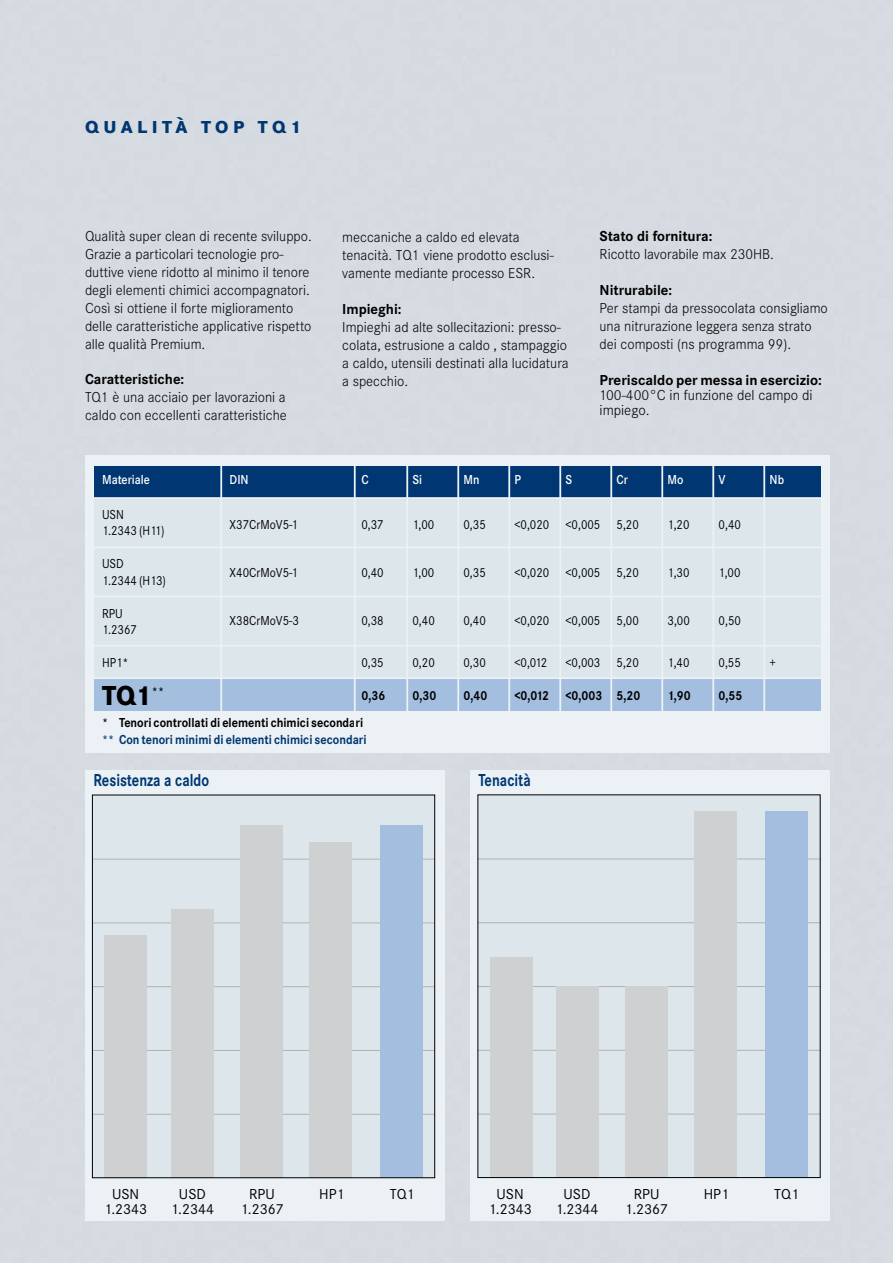
<style>
.page{position:relative;width:893px;height:1263px;background:#d6dbe1}
.page>*{position:absolute;margin:0;border:0;box-sizing:border-box;transform-origin:0 0}
.t1{font:800 28.5px "Corporate S";color:#000;scale:.9 1}
.t2{font:700 18px "Corporate S";color:#003772;scale:.8 1}
.t3{font:800 18px "Corporate S";letter-spacing:.25em;color:#003772}
.t4{font:300 15px/18px "Corporate S";color:#000}
.t5{font:700 15px "Corporate S";color:#000}
.t6{font:15px/15px "Corporate S";color:#000;text-align:center}
.t7{font:13.5px/16.5px "Corporate S";color:#000;scale:.9 1}
.t8{font:700 13.5px "Corporate S";color:#000;scale:.9 1}
.t9{font:700 13.5px "Corporate S";color:#003772;scale:.9 1}
.t10{font:600 13.5px "Corporate S";color:#fff;scale:.9 1}
</style>
<div class="page">
<div style="left:85px;top:770px;width:359px;height:450px;background:#ebf1f5"></div>
<div style="left:92px;top:795px;width:343px;height:383px;background:#dde6eb"></div>
<hr style="left:92px;top:1114px;width:342px;height:1px;background:#b1b2b4">
<hr style="left:92px;top:1050px;width:342px;height:1px;background:#b1b2b4">
<hr style="left:92px;top:986px;width:342px;height:1px;background:#b1b2b4">
<hr style="left:92px;top:922px;width:342px;height:1px;background:#b1b2b4">
<hr style="left:92px;top:859px;width:342px;height:1px;background:#b1b2b4">
<div style="left:380px;top:825px;width:42px;height:353px;background:#a4bedf"></div>
<div style="left:309px;top:842px;width:43px;height:336px;background:#cfd0d1"></div>
<div style="left:240px;top:825px;width:43px;height:353px;background:#cfd0d1"></div>
<div style="left:171px;top:909px;width:43px;height:269px;background:#cfd0d1"></div>
<div style="left:104px;top:935px;width:43px;height:243px;background:#cfd0d1"></div>
<div style="left:92px;top:794px;width:343px;height:384px;border:1px solid #000"></div>
<div style="left:85px;top:455px;width:744px;height:298px;background:#ebf1f5"></div>
<div style="left:94px;top:497px;width:727px;height:214px;background:#dde6eb"></div>
<div style="left:94px;top:679px;width:727px;height:32px;background:#a4bedf"></div>
<div style="left:94px;top:466px;width:727px;height:32px;background:#003772"></div>
<hr style="left:92px;top:546px;width:732px;height:2px;background:#ebf1f5">
<hr style="left:92px;top:596px;width:732px;height:1px;background:#ebf1f5">
<hr style="left:92px;top:645px;width:732px;height:2px;background:#ebf1f5">
<hr style="left:92px;top:677px;width:732px;height:2px;background:#ebf1f5">
<hr style="left:220px;top:456px;width:2px;height:258px;background:#ebf1f5">
<hr style="left:354px;top:456px;width:2px;height:271px;background:#ebf1f5">
<hr style="left:406px;top:456px;width:2px;height:271px;background:#ebf1f5">
<hr style="left:457px;top:456px;width:2px;height:271px;background:#ebf1f5">
<hr style="left:508px;top:456px;width:2px;height:271px;background:#ebf1f5">
<hr style="left:559px;top:456px;width:2px;height:271px;background:#ebf1f5">
<hr style="left:610px;top:456px;width:2px;height:270px;background:#ebf1f5">
<hr style="left:661px;top:456px;width:2px;height:270px;background:#ebf1f5">
<hr style="left:712px;top:456px;width:2px;height:272px;background:#ebf1f5">
<hr style="left:763px;top:456px;width:2px;height:271px;background:#ebf1f5">
<hr style="left:92px;top:497px;width:732px;height:2px;background:#ebf1f5">
<div style="left:470px;top:770px;width:359px;height:450px;background:#ebf1f5"></div>
<div style="left:478px;top:795px;width:342px;height:382px;background:#dde6eb"></div>
<hr style="left:478px;top:1114px;width:342px;height:1px;background:#b1b2b4">
<hr style="left:478px;top:1050px;width:342px;height:1px;background:#b1b2b4">
<hr style="left:478px;top:986px;width:342px;height:1px;background:#b1b2b4">
<hr style="left:478px;top:922px;width:342px;height:1px;background:#b1b2b4">
<hr style="left:478px;top:858px;width:342px;height:1px;background:#b1b2b4">
<div style="left:765px;top:811px;width:43px;height:366px;background:#a4bedf"></div>
<div style="left:694px;top:811px;width:43px;height:366px;background:#cfd0d1"></div>
<div style="left:625px;top:985px;width:43px;height:192px;background:#cfd0d1"></div>
<div style="left:557px;top:985px;width:42px;height:192px;background:#cfd0d1"></div>
<div style="left:490px;top:957px;width:42px;height:220px;background:#cfd0d1"></div>
<p class="t3" style="left:85px;top:116px;width:218px">QUALITÀ TOP TQ1</p>
<p class="t4" style="left:85px;top:227px;width:228px">Qualità super clean di recente sviluppo.<br>Grazie a particolari tecnologie pro&shy;duttive viene ridotto al minimo il tenore degli elementi chimici accompagnatori.<br>Così si ottiene il forte miglioramento delle caratteristiche applicative rispetto alle qualità Premium.</p>
<p class="t5" style="left:85px;top:371px;width:101px">Caratteristiche:</p>
<p class="t4" style="left:85px;top:388px;width:203px">TQ1 è una acciaio per lavorazioni a caldo con eccellenti caratteristiche</p>
<p class="t4" style="left:342px;top:229px;width:213px">meccaniche a caldo ed elevata tenacità. TQ1 viene prodotto esclusi&shy;vamente mediante processo ESR.</p>
<p class="t5" style="left:342px;top:301px;width:61px">Impieghi:</p>
<p class="t4" style="left:342px;top:319px;width:228px">Impieghi ad alte sollecitazioni: presso&shy;colata, estrusione a caldo , stampaggio a caldo, utensili destinati alla lucidatura a specchio.</p>
<p class="t5" style="left:600px;top:227px;width:114px">Stato di fornitura:</p>
<p class="t4" style="left:600px;top:245px;width:176px">Ricotto lavorabile max 230HB.</p>
<p class="t5" style="left:600px;top:281px;width:74px">Nitrurabile:</p>
<p class="t4" style="left:600px;top:299px;width:230px">Per stampi da pressocolata consigliamo una nitrurazione leggera senza strato dei composti (ns programma 99).</p>
<p class="t5" style="left:600px;top:371px;width:224px">Preriscaldo per messa in esercizio:</p>
<p class="t4" style="left:600px;top:388px;width:214px;line-height:15px">100-400°C in funzione del campo di impiego.</p>
<p class="t10" style="left:102px;top:472px;width:55px">Materiale</p>
<p class="t10" style="left:230px;top:472px;width:23px">DIN</p>
<p class="t10" style="left:361px;top:472px;width:10px">C</p>
<p class="t10" style="left:412px;top:472px;width:12px">Si</p>
<p class="t10" style="left:463px;top:472px;width:19px">Mn</p>
<p class="t10" style="left:514px;top:472px;width:9px">P</p>
<p class="t10" style="left:565px;top:472px;width:9px">S</p>
<p class="t10" style="left:617px;top:472px;width:14px">Cr</p>
<p class="t10" style="left:668px;top:472px;width:19px">Mo</p>
<p class="t10" style="left:719px;top:472px;width:9px">V</p>
<p class="t10" style="left:770px;top:472px;width:18px">Nb</p>
<p class="t7" style="left:102px;top:506px;width:71px">USN<br>1.2343 (H11)</p>
<p class="t7" style="left:230px;top:517px;width:77px">X37CrMoV5-1</p>
<p class="t7" style="left:361px;top:517px;width:26px">0,37</p>
<p class="t7" style="left:412px;top:517px;width:26px">1,00</p>
<p class="t7" style="left:463px;top:517px;width:26px">0,35</p>
<p class="t7" style="left:514px;top:517px;width:140px">&lt;0,020 &lt;0,005 5,20</p>
<p class="t7" style="left:668px;top:517px;width:26px">1,20</p>
<p class="t7" style="left:719px;top:517px;width:26px">0,40</p>
<p class="t7" style="left:102px;top:556px;width:73px">USD<br>1.2344 (H13)</p>
<p class="t7" style="left:230px;top:565px;width:77px">X40CrMoV5-1</p>
<p class="t7" style="left:361px;top:565px;width:26px">0,40</p>
<p class="t7" style="left:412px;top:565px;width:26px">1,00</p>
<p class="t7" style="left:463px;top:565px;width:26px">0,35</p>
<p class="t7" style="left:514px;top:565px;width:140px">&lt;0,020 &lt;0,005 5,20</p>
<p class="t7" style="left:668px;top:565px;width:26px">1,30</p>
<p class="t7" style="left:719px;top:565px;width:26px">1,00</p>
<p class="t7" style="left:102px;top:605px;width:40px">RPU<br>1.2367</p>
<p class="t7" style="left:230px;top:613px;width:79px">X38CrMoV5-3</p>
<p class="t7" style="left:361px;top:613px;width:26px">0,38</p>
<p class="t7" style="left:412px;top:613px;width:26px">0,40</p>
<p class="t7" style="left:463px;top:613px;width:26px">0,40</p>
<p class="t7" style="left:514px;top:613px;width:140px">&lt;0,020 &lt;0,005 5,00</p>
<p class="t7" style="left:668px;top:613px;width:26px">3,00</p>
<p class="t7" style="left:719px;top:613px;width:26px">0,50</p>
<p class="t7" style="left:102px;top:655px;width:31px">HP1*</p>
<p class="t7" style="left:361px;top:655px;width:26px">0,35</p>
<p class="t7" style="left:412px;top:655px;width:26px">0,20</p>
<p class="t7" style="left:463px;top:655px;width:26px">0,30</p>
<p class="t7" style="left:514px;top:655px;width:38px">&lt;0,012</p>
<p class="t7" style="left:565px;top:655px;width:83px">&lt;0,003 5,20</p>
<p class="t7" style="left:668px;top:655px;width:26px">1,40</p>
<p class="t7" style="left:719px;top:655px;width:26px">0,55</p>
<p class="t7" style="left:770px;top:655px;width:9px">+</p>
<h1 class="t1" style="left:102px;top:678px;width:70px">TQ1<sup>**</sup></h1>
<p class="t8" style="left:361px;top:688px;width:28px">0,36</p>
<p class="t8" style="left:412px;top:688px;width:28px">0,30</p>
<p class="t8" style="left:463px;top:688px;width:28px">0,40</p>
<p class="t8" style="left:514px;top:688px;width:141px">&lt;0,012 &lt;0,003 5,20</p>
<p class="t8" style="left:668px;top:688px;width:27px">1,90</p>
<p class="t8" style="left:719px;top:688px;width:28px">0,55</p>
<p class="t8" style="left:102px;top:715px;width:292px">* Tenori controllati di elementi chimici secondari</p>
<p class="t9" style="left:102px;top:731px;width:295px">** Con tenori minimi di elementi chimici secondari</p>
<p class="t2" style="left:94px;top:770px;width:146px">Resistenza a caldo</p>
<p class="t2" style="left:478px;top:770px;width:67px">Tenacità</p>
<p class="t6" style="left:104px;top:1187px;width:45px">USN<br>1.2343</p>
<p class="t6" style="left:171px;top:1187px;width:45px">USD<br>1.2344</p>
<p class="t6" style="left:240px;top:1187px;width:45px">RPU<br>1.2367</p>
<p class="t6" style="left:319px;top:1187px;width:27px">HP1</p>
<p class="t6" style="left:390px;top:1187px;width:26px">TQ1</p>
<p class="t6" style="left:488px;top:1187px;width:45px">USN<br>1.2343</p>
<p class="t6" style="left:555px;top:1187px;width:45px">USD<br>1.2344</p>
<p class="t6" style="left:625px;top:1187px;width:45px">RPU<br>1.2367</p>
<p class="t6" style="left:704px;top:1187px;width:27px">HP1</p>
<p class="t6" style="left:774px;top:1187px;width:26px">TQ1</p>
</div>
